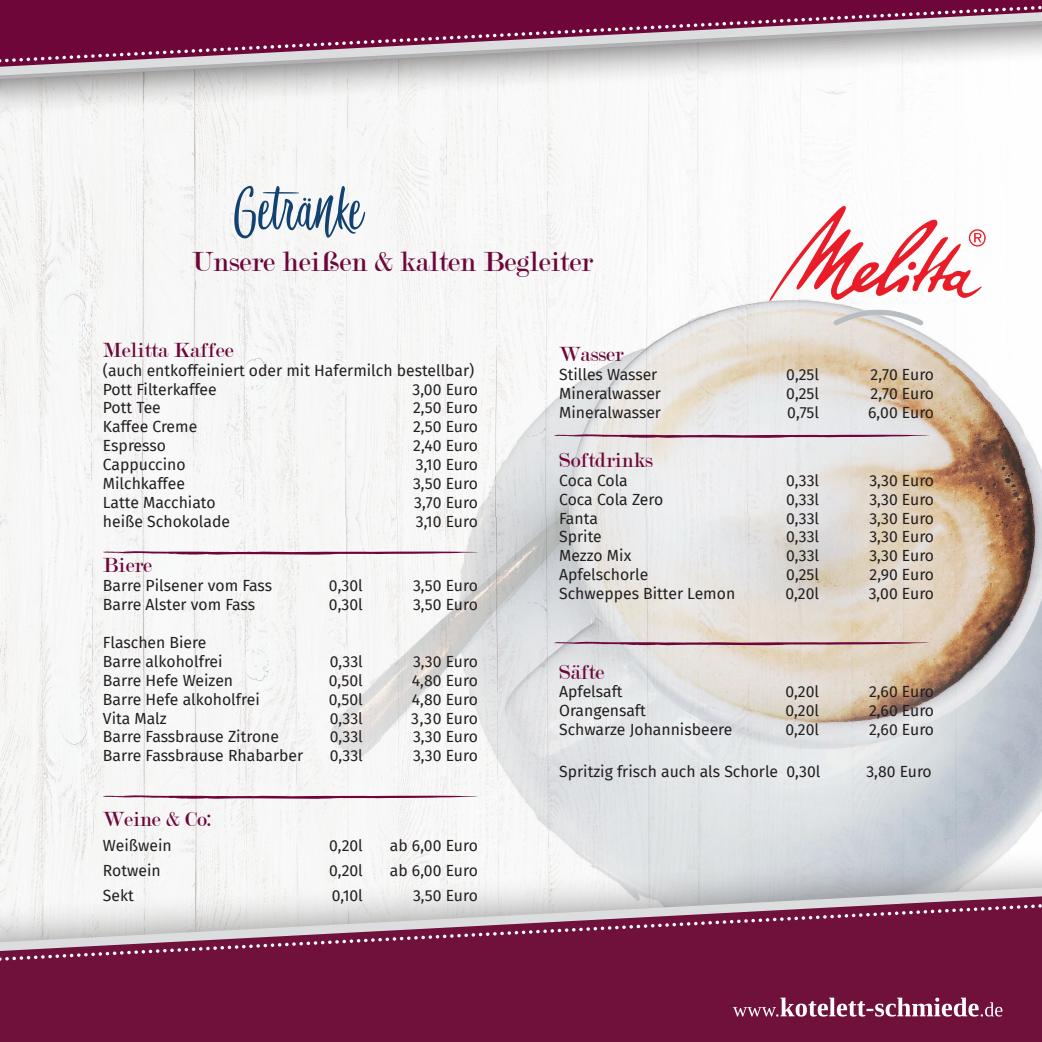
<style>
.page{position:relative;width:1042px;height:1042px;background:#fff}
.page>*{position:absolute;margin:0;border:0;box-sizing:border-box;transform-origin:0 0}
.t1{font:29.75px "Modern";color:#6e063a}
.t2{font:22.05px "Modern";color:#6e063a}
.t3{font:15.75px/18.9px "Fira Sans";color:#231f20}
</style>
<div class="page">
<div style="left:0;top:175px;width:192px;height:343px;background:#f6f6f6"></div>
<img style="left:0;top:518px;width:192px;height:304px">
<img style="left:192px;top:175px;width:850px;height:647px">
<img style="left:759px;top:200px;width:236px;height:130px">
<svg style="left:100px;top:551px;width:381px;height:4px"></svg>
<svg style="left:100px;top:795px;width:381px;height:4px"></svg>
<svg style="left:551px;top:434px;width:381px;height:4px"></svg>
<svg style="left:551px;top:642px;width:381px;height:3px"></svg>
<div style="left:0;top:0;width:1042px;height:172px;background:#f8f8f8"></div>
<div style="left:0;top:822px;width:1042px;height:220px;background:#231f20;opacity:.51"></div>
<svg style="left:0;top:856px;width:1042px;height:186px"></svg>
<svg style="left:0;top:0;width:1042px;height:119px"></svg>
<svg style="left:0;top:890px;width:1042px;height:127px"></svg>
<svg style="left:733px;top:982px;width:277px;height:34px"></svg>
<div style="left:234px;top:186px;width:131px;height:52px;background:#f6f7f6"></div>
<h1 class="t1" style="left:192px;top:247px;width:402px">Unsere heißen &amp; kalten Begleiter</h1>
<h2 class="t2" style="left:103px;top:339px;width:132px">Melitta Kaffee</h2>
<p class="t3" style="left:103px;top:360px;width:373px">(auch entkoffeiniert oder mit Hafermilch bestellbar)<br>Pott Filterkaffee</p>
<p class="t3" style="left:412px;top:379px;width:67px">3,00 Euro</p>
<p class="t3" style="left:103px;top:398px;width:59px">Pott Tee</p>
<p class="t3" style="left:413px;top:398px;width:66px">2,50 Euro</p>
<p class="t3" style="left:103px;top:417px;width:96px">Kaffee Creme</p>
<p class="t3" style="left:413px;top:417px;width:66px">2,50 Euro</p>
<p class="t3" style="left:103px;top:436px;width:65px">Espresso</p>
<p class="t3" style="left:413px;top:436px;width:66px">2,40 Euro</p>
<p class="t3" style="left:103px;top:455px;width:84px">Cappuccino</p>
<p class="t3" style="left:416px;top:455px;width:64px">3,10 Euro</p>
<p class="t3" style="left:103px;top:474px;width:83px">Milchkaffee</p>
<p class="t3" style="left:413px;top:474px;width:66px">3,50 Euro</p>
<p class="t3" style="left:103px;top:493px;width:114px">Latte Macchiato</p>
<p class="t3" style="left:414px;top:493px;width:65px">3,70 Euro</p>
<p class="t3" style="left:103px;top:511px;width:129px">heiße Schokolade</p>
<p class="t3" style="left:416px;top:511px;width:64px">3,10 Euro</p>
<h2 class="t2" style="left:103px;top:554px;width:50px">Biere</h2>
<p class="t3" style="left:103px;top:576px;width:171px">Barre Pilsener vom Fass</p>
<p class="t3" style="left:329px;top:576px;width:35px">0,30l</p>
<p class="t3" style="left:413px;top:576px;width:66px">3,50 Euro</p>
<p class="t3" style="left:103px;top:595px;width:154px">Barre Alster vom Fass</p>
<p class="t3" style="left:329px;top:595px;width:35px">0,30l</p>
<p class="t3" style="left:413px;top:595px;width:66px">3,50 Euro</p>
<p class="t3" style="left:103px;top:632px;width:121px">Flaschen Biere<br>Barre alkoholfrei</p>
<p class="t3" style="left:330px;top:651px;width:35px">0,33l</p>
<p class="t3" style="left:413px;top:651px;width:66px">3,30 Euro</p>
<p class="t3" style="left:103px;top:670px;width:132px">Barre Hefe Weizen</p>
<p class="t3" style="left:329px;top:670px;width:36px">0,50l</p>
<p class="t3" style="left:412px;top:670px;width:67px">4,80 Euro</p>
<p class="t3" style="left:103px;top:689px;width:158px">Barre Hefe alkoholfrei</p>
<p class="t3" style="left:329px;top:689px;width:36px">0,50l</p>
<p class="t3" style="left:412px;top:689px;width:67px">4,80 Euro</p>
<p class="t3" style="left:103px;top:708px;width:65px">Vita Malz</p>
<p class="t3" style="left:330px;top:708px;width:35px">0,33l</p>
<p class="t3" style="left:411px;top:708px;width:68px">3,30 Euro</p>
<p class="t3" style="left:103px;top:727px;width:178px">Barre Fassbrause Zitrone</p>
<p class="t3" style="left:330px;top:727px;width:35px">0,33l</p>
<p class="t3" style="left:413px;top:727px;width:66px">3,30 Euro</p>
<p class="t3" style="left:103px;top:746px;width:202px">Barre Fassbrause Rhabarber</p>
<p class="t3" style="left:330px;top:746px;width:35px">0,33l</p>
<p class="t3" style="left:413px;top:746px;width:66px">3,30 Euro</p>
<h2 class="t2" style="left:103px;top:807px;width:111px">Weine &amp; Co:</h2>
<p class="t3" style="left:103px;top:835px;width:70px">Weißwein</p>
<p class="t3" style="left:329px;top:835px;width:35px">0,20l</p>
<p class="t3" style="left:390px;top:835px;width:89px">ab 6,00 Euro</p>
<p class="t3" style="left:103px;top:860px;width:59px">Rotwein</p>
<p class="t3" style="left:329px;top:860px;width:35px">0,20l</p>
<p class="t3" style="left:390px;top:860px;width:89px">ab 6,00 Euro</p>
<p class="t3" style="left:103px;top:886px;width:32px">Sekt</p>
<p class="t3" style="left:332px;top:886px;width:33px">0,10l</p>
<p class="t3" style="left:413px;top:886px;width:66px">3,50 Euro</p>
<h2 class="t2" style="left:559px;top:343px;width:66px">Wasser</h2>
<p class="t3" style="left:559px;top:364px;width:100px">Stilles Wasser</p>
<p class="t3" style="left:786px;top:364px;width:34px">0,25l</p>
<p class="t3" style="left:870px;top:364px;width:65px">2,70 Euro</p>
<p class="t3" style="left:559px;top:383px;width:103px">Mineralwasser</p>
<p class="t3" style="left:786px;top:383px;width:34px">0,25l</p>
<p class="t3" style="left:870px;top:383px;width:65px">2,70 Euro</p>
<p class="t3" style="left:559px;top:402px;width:103px">Mineralwasser</p>
<p class="t3" style="left:787px;top:402px;width:33px">0,75l</p>
<p class="t3" style="left:868px;top:402px;width:67px">6,00 Euro</p>
<h2 class="t2" style="left:559px;top:449px;width:95px">Softdrinks</h2>
<p class="t3" style="left:559px;top:470px;width:70px">Coca Cola</p>
<p class="t3" style="left:786px;top:470px;width:35px">0,33l</p>
<p class="t3" style="left:869px;top:470px;width:66px">3,30 Euro</p>
<p class="t3" style="left:559px;top:489px;width:106px">Coca Cola Zero</p>
<p class="t3" style="left:786px;top:489px;width:35px">0,33l</p>
<p class="t3" style="left:869px;top:489px;width:66px">3,30 Euro</p>
<p class="t3" style="left:559px;top:508px;width:40px">Fanta</p>
<p class="t3" style="left:786px;top:508px;width:35px">0,33l</p>
<p class="t3" style="left:869px;top:508px;width:66px">3,30 Euro</p>
<p class="t3" style="left:559px;top:527px;width:44px">Sprite</p>
<p class="t3" style="left:786px;top:527px;width:35px">0,33l</p>
<p class="t3" style="left:869px;top:527px;width:66px">3,30 Euro</p>
<p class="t3" style="left:559px;top:546px;width:74px">Mezzo Mix</p>
<p class="t3" style="left:786px;top:546px;width:35px">0,33l</p>
<p class="t3" style="left:869px;top:546px;width:66px">3,30 Euro</p>
<p class="t3" style="left:559px;top:565px;width:91px">Apfelschorle</p>
<p class="t3" style="left:786px;top:565px;width:34px">0,25l</p>
<p class="t3" style="left:869px;top:565px;width:66px">2,90 Euro</p>
<p class="t3" style="left:559px;top:584px;width:177px">Schweppes Bitter Lemon</p>
<p class="t3" style="left:785px;top:584px;width:35px">0,20l</p>
<p class="t3" style="left:869px;top:584px;width:67px">3,00 Euro</p>
<h2 class="t2" style="left:559px;top:660px;width:47px">Säfte</h2>
<p class="t3" style="left:559px;top:682px;width:65px">Apfelsaft</p>
<p class="t3" style="left:785px;top:682px;width:35px">0,20l</p>
<p class="t3" style="left:869px;top:682px;width:66px">2,60 Euro</p>
<p class="t3" style="left:559px;top:701px;width:88px">Orangensaft</p>
<p class="t3" style="left:785px;top:701px;width:35px">0,20l</p>
<p class="t3" style="left:869px;top:701px;width:66px">2,60 Euro</p>
<p class="t3" style="left:559px;top:720px;width:175px">Schwarze Johannisbeere</p>
<p class="t3" style="left:785px;top:720px;width:35px">0,20l</p>
<p class="t3" style="left:869px;top:720px;width:66px">2,60 Euro</p>
<p class="t3" style="left:559px;top:761px;width:263px">Spritzig frisch auch als Schorle 0,30l</p>
<p class="t3" style="left:866px;top:761px;width:67px">3,80 Euro</p>
</div>
